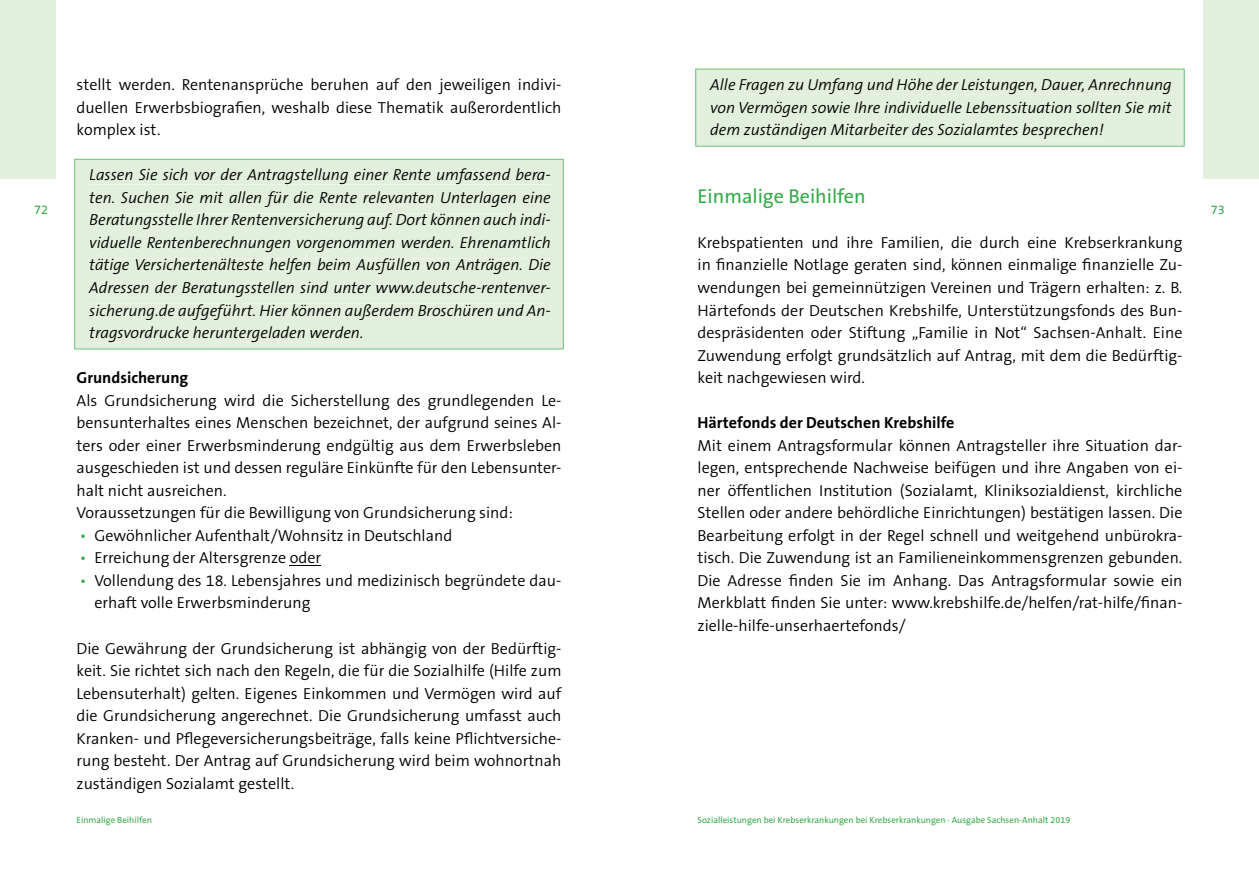
<style>
.page{position:relative;width:1259px;height:893px;background:#fff}
.page>*{position:absolute;margin:0;border:0;box-sizing:border-box;transform-origin:0 0}
.t1{font:20.1px "The Sans B5 Plain";color:#34ab49}
.t2{font:300 16.05px/22.5px "The Sans B4";color:#000;text-align:justify}
.t3{font:italic 300 16.05px/22.5px "The Sans B4";color:#000;text-align:justify}
.t4{font:700 16.05px "The Sans B7";color:#000}
.t5{font:12.75px "The Sans B5 Plain";color:#34ab49}
.t6{font:9px "The Sans B5 Plain";color:#34ab49}
.s1{color:#34ab49}
</style>
<div class="page">
<div style="left:0;top:0;width:55px;height:179px;background:#e1efdc"></div>
<div style="left:1203px;top:0;width:56px;height:179px;background:#e1efdc"></div>
<hr style="left:290px;top:565px;width:31px;height:1px;background:#000">
<div style="left:74px;top:159px;width:489px;height:190px;background:#e1efdc"></div>
<div style="left:695px;top:69px;width:489px;height:77px;background:#e1efdc"></div>
<p class="t5" style="left:34px;top:203px;width:16px">72</p>
<p class="t2" style="left:77px;top:74px;width:486px">stellt werden. Rentenansprüche beruhen auf den jeweiligen indivi&shy;duellen Erwerbsbiografien, weshalb diese Thematik außerordentlich komplex ist.</p>
<p class="t3" style="left:89px;top:164px;width:463px">Lassen Sie sich vor der Antragstellung einer Rente umfassend bera&shy;ten. Suchen Sie mit allen für die Rente relevanten Unterlagen eine Beratungsstelle Ihrer Rentenversicherung auf. Dort können auch indi&shy;viduelle Rentenberechnungen vorgenommen werden. Ehrenamtlich tätige Versichertenälteste helfen beim Ausfüllen von Anträgen. Die Adressen der Beratungsstellen sind unter www.deutsche-rentenver&shy;sicherung.de aufgeführt. Hier können außerdem Broschüren und An&shy;tragsvordrucke heruntergeladen werden.</p>
<p class="t4" style="left:77px;top:369px;width:113px">Grundsicherung</p>
<p class="t2" style="left:77px;top:389px;width:486px;text-align:left">Als Grundsicherung wird die Sicherstellung des grundlegenden Le&shy;bensunterhaltes eines Menschen bezeichnet, der aufgrund seines Al&shy;ters oder einer Erwerbsminderung endgültig aus dem Erwerbsleben ausgeschieden ist und dessen reguläre Einkünfte für den Lebensunter&shy;halt nicht ausreichen.<br>Voraussetzungen für die Bewilligung von Grundsicherung sind:</p>
<p class="t2" style="left:80px;top:525px;width:374px"><span class="s1">•</span> Gewöhnlicher Aufenthalt/Wohnsitz in Deutschland</p>
<p class="t2" style="left:80px;top:547px;width:243px"><span class="s1">•</span> Erreichung der Altersgrenze oder</p>
<p class="t2" style="left:94px;top:570px;width:468px;text-indent:-15px"><span class="s1">•</span> Vollendung des 18. Lebensjahres und medizinisch begründete dau&shy;erhaft volle Erwerbsminderung</p>
<p class="t2" style="left:77px;top:637px;width:486px">Die Gewährung der Grundsicherung ist abhängig von der Bedürftig&shy;keit. Sie richtet sich nach den Regeln, die für die Sozialhilfe (Hilfe zum Lebensuterhalt) gelten. Eigenes Einkommen und Vermögen wird auf die Grundsicherung angerechnet. Die Grundsicherung umfasst auch Kranken- und Pflegeversicherungsbeiträge, falls keine Pflichtversiche&shy;rung besteht. Der Antrag auf Grundsicherung wird beim wohnortnah zuständigen Sozialamt gestellt.</p>
<p class="t3" style="left:710px;top:74px;width:463px">Alle Fragen zu Umfang und Höhe der Leistungen, Dauer, Anrechnung von Vermögen sowie Ihre individuelle Lebenssituation sollten Sie mit dem zuständigen Mitarbeiter des Sozialamtes besprechen!</p>
<p class="t1" style="left:697px;top:185px;width:170px">Einmalige Beihilfen</p>
<p class="t2" style="left:697px;top:232px;width:486px">Krebspatienten und ihre Familien, die durch eine Krebserkrankung in finanzielle Notlage geraten sind, können einmalige finanzielle Zu&shy;wendungen bei gemeinnützigen Vereinen und Trägern erhalten: z. B.<br>Härtefonds der Deutschen Krebshilfe, Unterstützungsfonds des Bun&shy;despräsidenten oder Stiftung „Familie in Not“ Sachsen-Anhalt. Eine Zuwendung erfolgt grundsätzlich auf Antrag, mit dem die Bedürftig&shy;keit nachgewiesen wird.</p>
<p class="t4" style="left:697px;top:414px;width:258px">Härtefonds der Deutschen Krebshilfe</p>
<p class="t2" style="left:697px;top:435px;width:486px">Mit einem Antragsformular können Antragsteller ihre Situation dar&shy;legen, entsprechende Nachweise beifügen und ihre Angaben von ei&shy;ner öffentlichen Institution (Sozialamt, Kliniksozialdienst, kirchliche Stellen oder andere behördliche Einrichtungen) bestätigen lassen. Die Bearbeitung erfolgt in der Regel schnell und weitgehend unbürokra&shy;tisch. Die Zuwendung ist an Familieneinkommensgrenzen gebunden.<br>Die Adresse finden Sie im Anhang. Das Antragsformular sowie ein Merkblatt finden Sie unter: www.krebshilfe.de/helfen/rat-hilfe/finan&shy;zielle-hilfe-unserhaertefonds/</p>
<p class="t6" style="left:77px;top:815px;width:77px">Einmalige Beihilfen</p>
<p class="t6" style="left:697px;top:815px;width:374px">Sozialleistungen bei Krebserkrankungen bei Krebserkrankungen · Ausgabe Sachsen-Anhalt 2019</p>
<p class="t5" style="left:1210px;top:203px;width:16px">73</p>
</div>
